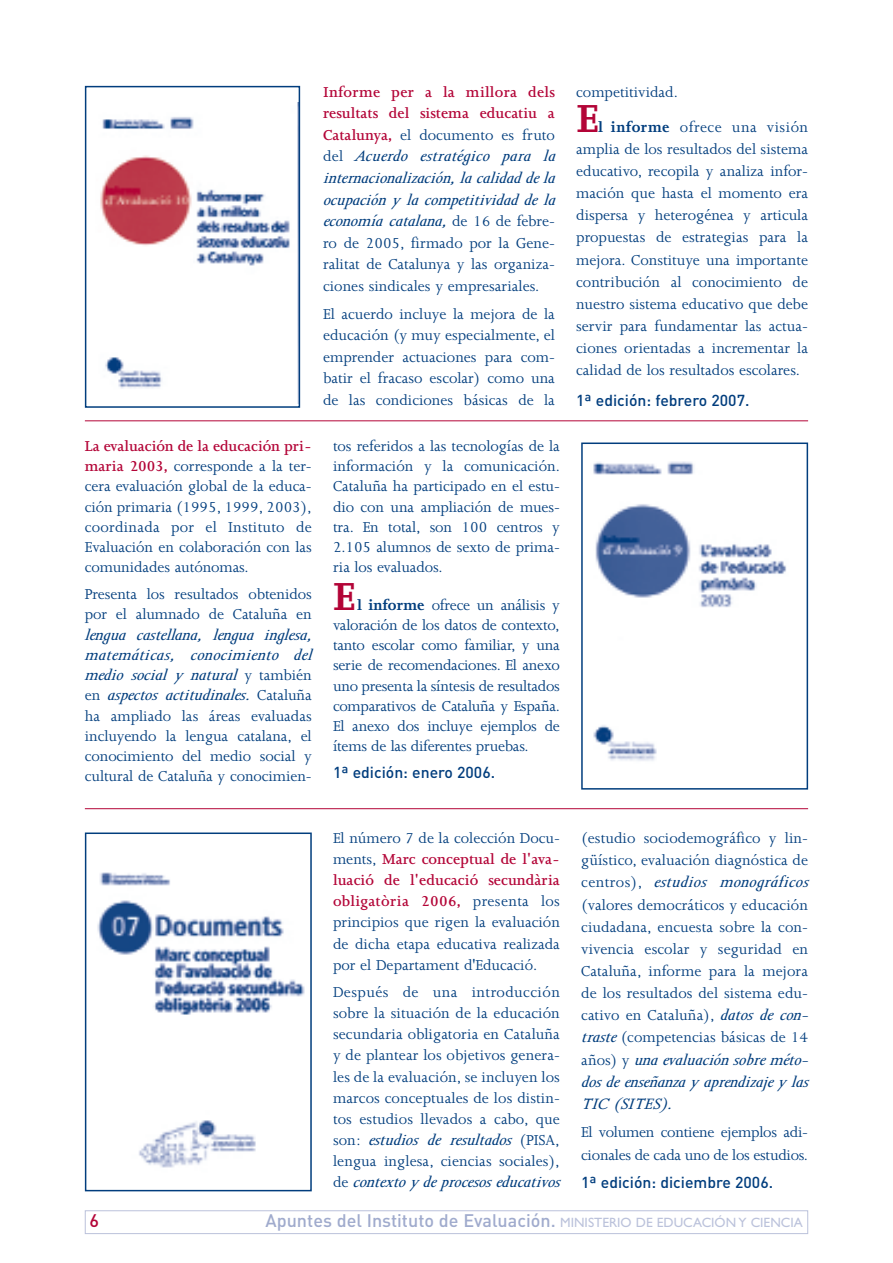
<style>
.page{position:relative;width:893px;height:1263px;background:#fff}
.page>*{position:absolute;margin:0;border:0;box-sizing:border-box;transform-origin:0 0}
.t1{font:700 45px "Joanna";color:#b30437}
.t2{font:500 18px "DIN";color:#a0abcd}
.t3{font:500 18px "DIN";color:#b30437}
.t4{font:italic 17.25px/21.6px "Joanna";color:#013d7d;text-align:justify;scale:1.2 1}
.t5{font:16.5px/20.2px "Joanna";color:#013d7d;text-align:justify}
.t6{font:600 16.5px/21.6px "Joanna";color:#b30437;text-align:justify}
.t7{font:500 15.75px "DIN";color:#013d7d}
.s1{font-weight:400;color:#013d7d}
.s2{font-style:normal;font-size:16.5px}
.s3{font-weight:600;color:#b30437}
.s4{font-weight:700}
.s5{font-style:italic;font-size:17.25px}
.s6{font-family:"Gill Sans";font-weight:400;font-size:13.5px;color:#bbc2db}
</style>
<div class="page">
<div style="left:85px;top:1210px;width:723px;height:24px;border:1px solid #bbc2db"></div>
<img style="left:97px;top:872px;width:208px;height:296px">
<div style="left:85px;top:833px;width:227px;height:358px;border:2px solid #013d7d"></div>
<img style="left:593px;top:461px;width:193px;height:300px">
<div style="left:581px;top:443px;width:227px;height:347px;border:2px solid #013d7d"></div>
<img style="left:102px;top:117px;width:188px;height:272px">
<div style="left:85px;top:86px;width:215px;height:322px;border:2px solid #013d7d"></div>
<img style="left:100px;top:149px;width:93px;height:122px">
<hr style="left:85px;top:420px;width:723px;height:1px;background:#b30437">
<hr style="left:85px;top:808px;width:723px;height:1px;background:#b30437">
<p class="t6" style="left:323px;top:83px;width:233px">Informe per a la millora dels resultats del sistema educatiu a Catalunya, <span class="s1">el documento es fruto</span></p>
<p class="t4" style="left:323px;top:147px;width:198px"><span class="s2">d e l</span> Acuerdo estratég ico para la internacionalización,lacalidaddela ocupación y la competitividad de la economía catalana, <span class="s2">d e 1 6 d e fe b r e -</span></p>
<p class="t5" style="left:323px;top:233px;width:233px;line-height:21.6px">ro de 2005, firmado por la Gene&shy;ralitat de Catalunya y las organiza&shy;ciones sindicales y empresariales.</p>
<p class="t5" style="left:323px;top:305px;width:233px;line-height:21.6px">El acuerdo incluye la mejora de la educación (y muy especialmente, el emprender actuaciones para com&shy;batir el fracaso escolar) como una de las condiciones básicas de la</p>
<p class="t5" style="left:85px;top:437px;width:228px"><span class="s3">La evaluación de la educación pri&shy;maria 2003,</span> corresponde a la ter&shy;cera evaluación global de la educa&shy;ción primaria (1995, 1999, 2003), coordinada por el Instituto de Evaluación en colaboración con las comunidades autónomas.</p>
<p class="t5" style="left:85px;top:585px;width:228px">Presenta los resultados obtenidos por el alumnado de Cataluña en</p>
<p class="t4" style="left:85px;top:626px;width:194px;line-height:20.2px;text-align:left">leng ua castellana, leng ua ing lesa, matemáticas, conocimiento del medio social y natural <span class="s2">y t a m b i é n e n</span> aspectos actitudinales. <span class="s2">C a t a l u ñ a</span></p>
<p class="t5" style="left:85px;top:707px;width:228px">ha ampliado las áreas evaluadas incluyendo la lengua catalana, el conocimiento del medio social y cultural de Cataluña y conocimien-</p>
<p class="t5" style="left:333px;top:437px;width:228px">tos referidos a las tecnologías de la información y la comunicación.<br>Cataluña ha participado en el estu&shy;dio con una ampliación de mues&shy;tra. En total, son 100 centros y 2.105 alumnos de sexto de prima&shy;ria los evaluados.</p>
<p class="t5" style="left:333px;top:596px;width:228px;text-indent:24px"><span class="s4">l informe</span> ofrece un análisis y valoración de los datos de contexto, tanto escolar como familiar, y una serie de recomendaciones. El anexo uno presenta la síntesis de resultados comparativos de Cataluña y España.<br>El anexo dos incluye ejemplos de ítems de las diferentes pruebas.</p>
<p class="t7" style="left:333px;top:767px;width:164px">1ª edición: enero 2006.</p>
<h1 class="t1" style="left:333px;top:580px;width:23px">E</h1>
<p class="t5" style="left:598px;top:76px;width:211px;line-height:35px;text-indent:-22px">competitividad.<br><span class="s4">l informe</span> ofrece una visión</p>
<p class="t5" style="left:576px;top:139px;width:233px;line-height:22.2px">amplia de los resultados del sistema educativo, recopila y analiza infor&shy;mación que hasta el momento era dispersa y heterogénea y articula propuestas de estrategias para la mejora. Constituye una importante contribución al conocimiento de nuestro sistema educativo que debe servir para fundamentar las actua&shy;ciones orientadas a incrementar la calidad de los resultados escolares.</p>
<p class="t7" style="left:576px;top:394px;width:175px">1ª edición: febrero 2007.</p>
<h1 class="t1" style="left:576px;top:102px;width:23px">E</h1>
<p class="t5" style="left:333px;top:829px;width:228px;line-height:21.1px">El número 7 de la colección Docu&shy;ments, <span class="s3">Marc conceptual de l'ava&shy;luació de l'educació secundària obligatòria 2006,</span> presenta los principios que rigen la evaluación de dicha etapa educativa realizada por el Departament d'Educació.</p>
<p class="t5" style="left:333px;top:983px;width:228px;line-height:21.1px">Después de una introducción sobre la situación de la educación secundaria obligatoria en Cataluña y de plantear los objetivos genera&shy;les de la evaluación, se incluyen los marcos conceptuales de los distin&shy;tos estudios llevados a cabo, que</p>
<p class="t4" style="left:333px;top:1131px;width:190px"><span class="s2">s o n :</span> estudios de resultados <span class="s2">( P I S A ,</span></p>
<p class="t5" style="left:333px;top:1153px;width:228px">lengua inglesa, ciencias sociales),</p>
<p class="t4" style="left:333px;top:1173px;width:194px"><span class="s2">d e</span> contextoy deprocesoseducativos</p>
<p class="t5" style="left:581px;top:829px;width:228px;line-height:22.2px">(estudio sociodemográfico y lin&shy;güístico, evaluación diagnóstica de</p>
<p class="t4" style="left:581px;top:873px;width:194px"><span class="s2">c e n t r o s ) ,</span> estudios monográficos</p>
<p class="t5" style="left:581px;top:895px;width:232px;line-height:22.2px;text-align:left">(valores democráticos y educación ciudadana, encuesta sobre la con&shy;vivencia escolar y seguridad en Cataluña, informe para la mejora de los resultados del sistema edu&shy;cativo en Cataluña), <span class="s5">datos de con&shy;traste</span>(competencias básicas de 14</p>
<p class="t4" style="left:581px;top:1050px;width:194px;line-height:22.2px"><span class="s2">a ñ o s ) y</span> unaevaluación sobreméto&shy;dosdeenseñanzay ap rendizajey las TIC (SITES) .</p>
<p class="t5" style="left:581px;top:1123px;width:228px;line-height:22.2px">El volumen contiene ejemplos adi&shy;cionales de cada uno de los estudios.</p>
<p class="t7" style="left:581px;top:1177px;width:193px">1ª edición: diciembre 2006.</p>
<p class="t3" style="left:89px;top:1214px;width:11px">6</p>
<p class="t2" style="left:265px;top:1214px;width:539px">Apuntes del Instituto de Evaluación. <span class="s6">MINISTERIO DE EDUCACIÓN Y CIENCIA</span></p>
</div>
